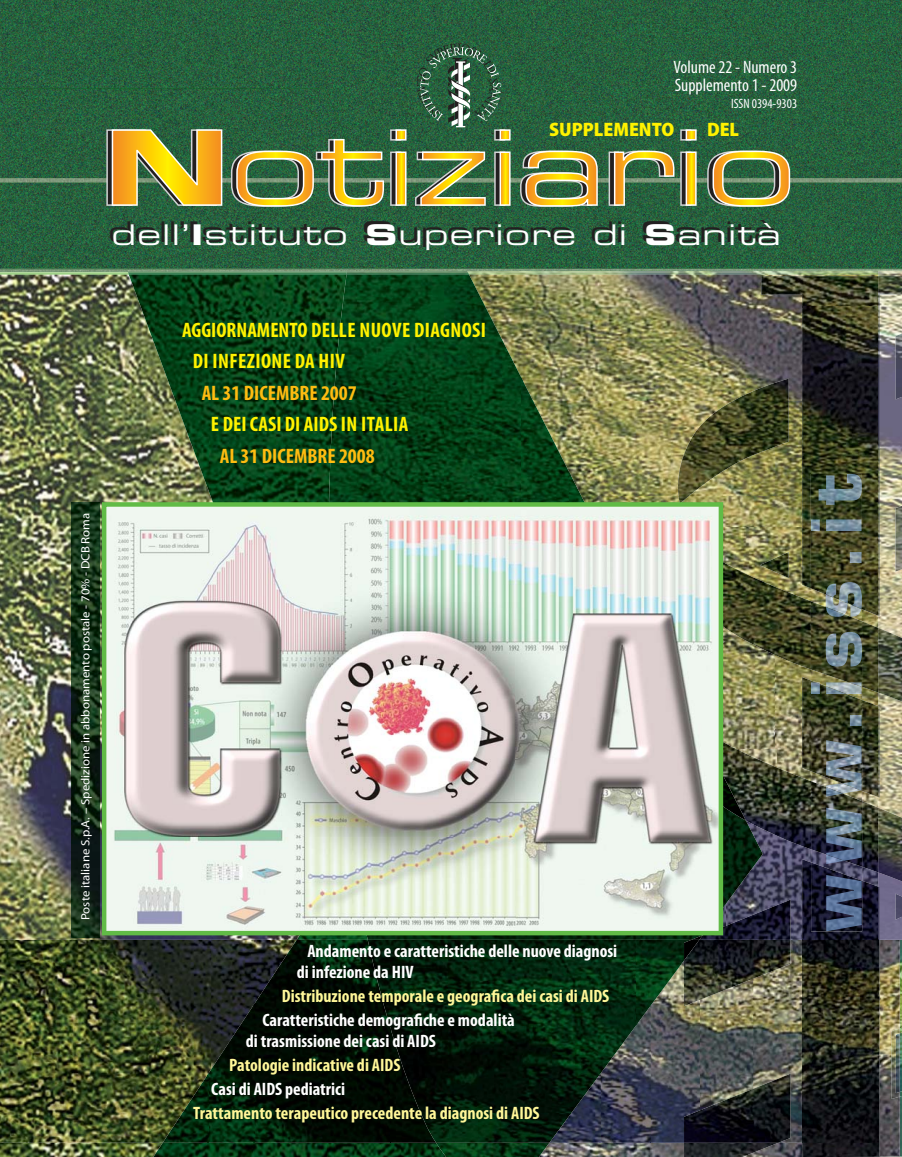
<style>
.page{position:relative;width:902px;height:1157px;background:#fff}
.page>*{position:absolute;margin:0;border:0;box-sizing:border-box;transform-origin:0 0}
.t1{font:28.5px "Eurostile LT Std Ex 2";letter-spacing:.04em;color:#fff;scale:1.08 1}
.t2{font:700 condensed 21px/31.5px "Myriad Pro";letter-spacing:.02em;color:#fff200}
.t3{font:700 condensed 21px "Myriad Pro";color:#febc11}
.t4{font:700 condensed 21px "Myriad Pro";color:#fff200}
.t5{font:900 semi-condensed 19.5px "Myriad Pro";color:#fff200}
.t6{font:700 condensed 18px/21px "Myriad Pro";color:#fff}
.t7{font:700 condensed 18px "Myriad Pro";color:#fff799}
.t8{font:condensed 18px/18px "Myriad Pro";color:#fff}
.t9{font:condensed 13.5px "Myriad Pro";color:#fff}
.t10{font:12px "Myriad Pro";color:#fff;scale:1.07 1}
.s1{font-family:"Eurostile LT Std Bold Ex 2"}
</style>
<div class="page">
<img style="left:0;top:275px;width:129px;height:665px">
<img style="left:0;top:940px;width:211px;height:202px">
<img style="left:211px;top:940px;width:42px;height:50px">
<img style="left:878px;top:275px;width:23px;height:867px">
<img style="left:879px;top:940px;width:20px;height:202px">
<img style="left:651px;top:1006px;width:49px;height:136px">
<img style="left:752px;top:940px;width:50px;height:202px">
<img style="left:700px;top:1006px;width:52px;height:67px">
<img style="left:600px;top:1027px;width:51px;height:115px">
<img style="left:572px;top:1114px;width:28px;height:28px">
<img style="left:522px;top:275px;width:304px;height:126px">
<img style="left:826px;top:275px;width:52px;height:1px">
<img style="left:570px;top:401px;width:229px;height:95px">
<img style="left:586px;top:496px;width:213px;height:32px">
<img style="left:723px;top:528px;width:76px;height:33px">
<img style="left:723px;top:692px;width:52px;height:49px">
<img style="left:775px;top:692px;width:27px;height:49px">
<img style="left:762px;top:872px;width:40px;height:68px">
<img style="left:129px;top:275px;width:236px;height:665px">
<img style="left:253px;top:940px;width:137px;height:202px">
<img style="left:208px;top:990px;width:46px;height:152px">
<img style="left:390px;top:1114px;width:30px;height:28px">
<img style="left:163px;top:1072px;width:45px;height:70px">
<img style="left:368px;top:940px;width:269px;height:174px">
<img style="left:637px;top:940px;width:54px;height:87px">
<img style="left:420px;top:1113px;width:152px;height:29px">
<img style="left:329px;top:275px;width:193px;height:227px">
<img style="left:521px;top:377px;width:49px;height:125px">
<img style="left:569px;top:472px;width:17px;height:30px">
<img style="left:723px;top:872px;width:39px;height:27px">
<img style="left:365px;top:935px;width:326px;height:5px">
<img style="left:0;top:0;width:901px;height:133px">
<img style="left:399px;top:133px;width:502px;height:90px">
<img style="left:399px;top:223px;width:502px;height:46px">
<svg style="left:349px;top:89px;width:50px;height:44px;background:#275f3d"></svg>
<img style="left:0;top:89px;width:349px;height:180px">
<img style="left:348px;top:133px;width:51px;height:136px">
<img style="left:384px;top:178px;width:517px;height:5px">
<img style="left:0;top:178px;width:231px;height:5px">
<svg style="left:0;top:272px;width:901px;height:3px;background:#7da277"></svg>
<img style="left:0;top:269px;width:901px;height:3px">
<img style="left:0;top:269px;width:399px;height:1px">
<svg style="left:106px;top:129px;width:116px;height:77px;background:#ba9d37"></svg>
<img style="left:231px;top:139px;width:153px;height:68px">
<svg style="left:390px;top:129px;width:16px;height:77px"></svg>
<img style="left:520px;top:151px;width:77px;height:56px">
<svg style="left:608px;top:151px;width:66px;height:55px;background:#778450"></svg>
<svg style="left:680px;top:129px;width:16px;height:77px"></svg>
<img style="left:707px;top:151px;width:83px;height:56px">
<img style="left:415px;top:44px;width:95px;height:162px">
<img style="left:0;top:1142px;width:901px;height:15px">
<img style="left:802px;top:940px;width:77px;height:216px">
<img style="left:802px;top:872px;width:76px;height:270px">
<img style="left:878px;top:886px;width:1px;height:54px">
<img style="left:684px;top:940px;width:106px;height:66px">
<img style="left:702px;top:899px;width:88px;height:41px">
<img style="left:684px;top:940px;width:15px;height:20px">
<svg style="left:691px;top:935px;width:11px;height:5px"></svg>
<img style="left:684px;top:1142px;width:94px;height:14px">
<img style="left:684px;top:1073px;width:106px;height:69px">
<img style="left:670px;top:379px;width:118px;height:125px">
<img style="left:878px;top:706px;width:1px;height:91px">
<img style="left:802px;top:692px;width:76px;height:49px">
<img style="left:878px;top:628px;width:23px;height:74px">
<img style="left:723px;top:561px;width:155px;height:131px">
<img style="left:878px;top:807px;width:23px;height:74px">
<img style="left:723px;top:741px;width:155px;height:131px">
<img style="left:723px;top:771px;width:22px;height:49px">
<img style="left:899px;top:1027px;width:2px;height:69px">
<img style="left:891px;top:1028px;width:8px;height:71px">
<img style="left:878px;top:276px;width:23px;height:340px">
<img style="left:761px;top:276px;width:117px;height:31px">
<img style="left:799px;top:307px;width:79px;height:308px">
<img style="left:895px;top:333px;width:6px;height:66px">
<img style="left:759px;top:552px;width:29px;height:26px">
<img style="left:895px;top:505px;width:6px;height:66px">
<img style="left:895px;top:893px;width:6px;height:26px">
<img style="left:811px;top:866px;width:51px;height:65px">
<img style="left:825px;top:874px;width:37px;height:57px">
<img style="left:810px;top:680px;width:52px;height:111px">
<img style="left:810px;top:609px;width:14px;height:78px">
<img style="left:824px;top:609px;width:37px;height:78px">
<img style="left:811px;top:781px;width:51px;height:85px">
<img style="left:825px;top:786px;width:37px;height:75px">
<img style="left:810px;top:474px;width:51px;height:135px">
<img style="left:102px;top:502px;width:621px;height:433px">
<img style="left:72px;top:502px;width:28px;height:435px">
<p class="t8" style="left:673px;top:59px;width:125px">Volume 22 - Numero 3<br>Supplemento 1 - 2009</p>
<p class="t9" style="left:731px;top:98px;width:68px">ISSN 0394-9303</p>
<p class="t5" style="left:549px;top:122px;width:127px">SUPPLEMENTO</p>
<p class="t5" style="left:707px;top:122px;width:34px">DEL</p>
<h1 class="t1" style="left:112px;top:222px;width:621px">dell’<span class="s1">I</span>stituto <span class="s1">S</span>uperiore di <span class="s1">S</span>anità</h1>
<p class="t10" style="left:81px;top:920px;width:382px;rotate:-90deg">Poste italiane S.p.A. – Spedizione in abbonamento postale - 70% - DCB Roma</p>
<p class="t2" style="left:193px;top:315px;width:295px;text-indent:-11px">AGGIORNAMENTO DELLE NUOVE DIAGNOSI<br>DI INFEZIONE DA HIV</p>
<p class="t3" style="left:202px;top:385px;width:157px">AL 31 DICEMBRE 2007</p>
<p class="t4" style="left:211px;top:416px;width:199px">E DEI CASI DI AIDS IN ITALIA</p>
<p class="t3" style="left:220px;top:448px;width:157px">AL 31 DICEMBRE 2008</p>
<p class="t6" style="left:297px;top:941px;width:322px;text-indent:10px">Andamento e caratteristiche delle nuove diagnosi di infezione da HIV</p>
<p class="t7" style="left:282px;top:988px;width:329px">Distribuzione temporale e geografica dei casi di AIDS</p>
<p class="t6" style="left:246px;top:1010px;width:270px;text-indent:17px">Caratteristiche demografiche e modalità di trasmissione dei casi di AIDS</p>
<p class="t7" style="left:229px;top:1057px;width:173px">Patologie indicative di AIDS</p>
<p class="t6" style="left:211px;top:1079px;width:135px">Casi di AIDS pediatrici</p>
<p class="t7" style="left:193px;top:1105px;width:348px">Trattamento terapeutico precedente la diagnosi di AIDS</p>
</div>
